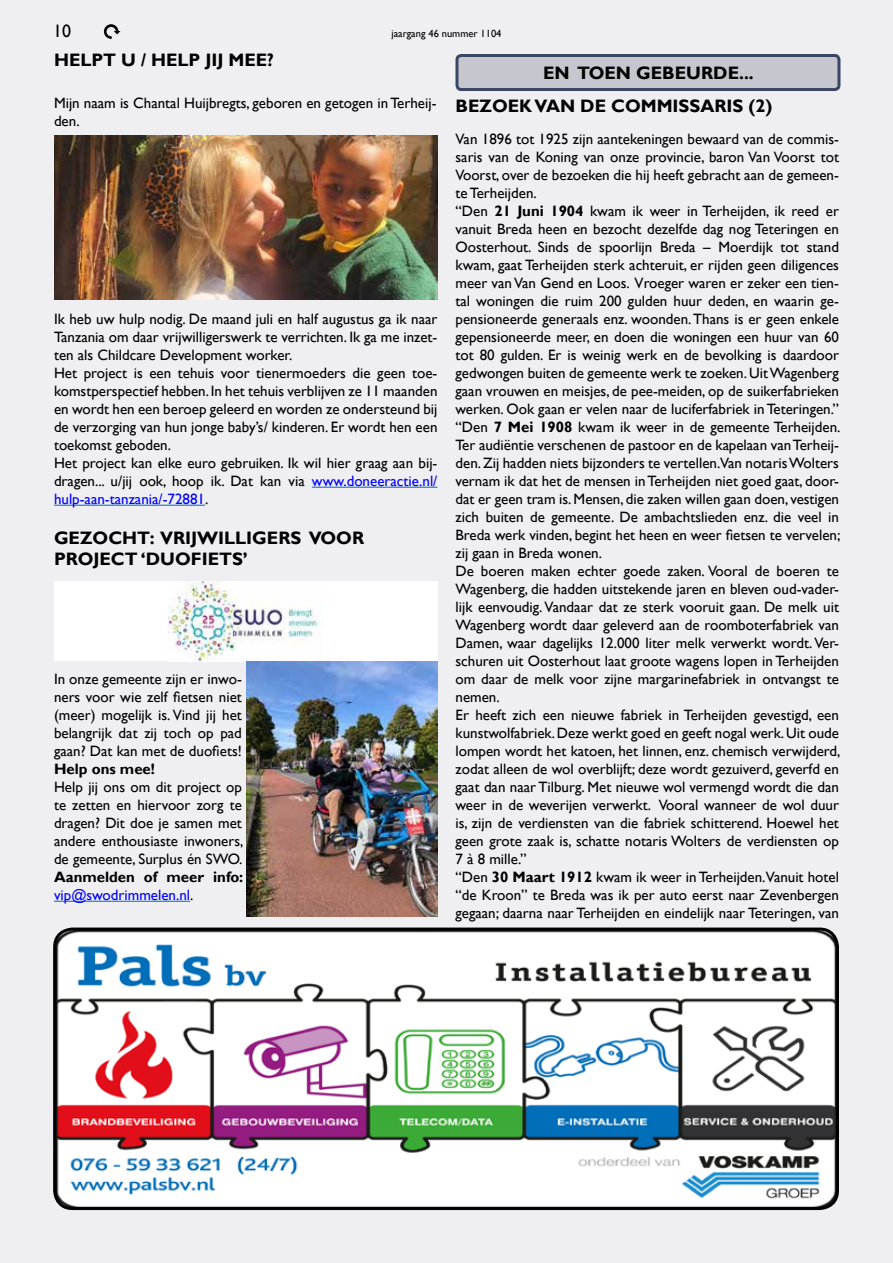
<style>
.page{position:relative;width:893px;height:1263px;background:#ecebee}
.page>*{position:absolute;margin:0;border:0;box-sizing:border-box;transform-origin:0 0}
.t1{font:700 18px/21.6px "Gill Sans";color:#000}
.t2{font:18px "Gill Sans";color:#000}
.t3{font:15px/18px "Gill Sans";color:#000}
.t4{font:700 15px/18px "Gill Sans";color:#000}
.t5{font:10.5px "Gill Sans";color:#000}
.s1{font-weight:700}
.s2{color:#00f}
.s3{font-weight:400;color:#00f}
.s4{font-weight:400}
</style>
<div class="page">
<svg style="left:104px;top:25px;width:15px;height:13px"></svg>
<hr style="left:312px;top:487px;width:125px;height:1px;background:#0563c1">
<hr style="left:54px;top:505px;width:151px;height:1px;background:#0563c1">
<hr style="left:54px;top:901px;width:136px;height:1px;background:#0563c1">
<div style="left:457px;top:56px;width:382px;height:34px;background:#c6c6cf;border-radius:4px"></div>
<div style="left:455px;top:54px;width:385px;height:37px;border:3px solid #394764;border-radius:4px"></div>
<img style="left:57px;top:931px;width:780px;height:277px">
<div style="left:53px;top:927px;width:786px;height:283px;border:3px solid #000;border-radius:18px"></div>
<img style="left:54px;top:136px;width:384px;height:163px">
<div style="left:54px;top:582px;width:383px;height:79px;background:#fff"></div>
<img style="left:169px;top:582px;width:154px;height:79px">
<img style="left:246px;top:661px;width:191px;height:255px">
<p class="t2" style="left:53px;top:20px;width:19px">10</p>
<p class="t5" style="left:391px;top:28px;width:112px">jaargang 46 nummer 1104</p>
<p class="t1" style="left:54px;top:49px;width:221px">HELPT U / HELP JIJ MEE?</p>
<p class="t3" style="left:54px;top:94px;width:384px">Mijn naam is Chantal Huijbregts, geboren en getogen in Terheij&shy;den.</p>
<p class="t1" style="left:543px;top:62px;width:212px">EN TOEN GEBEURDE...</p>
<p class="t1" style="left:455px;top:96px;width:318px">BEZOEK VAN DE COMMISSARIS (2)</p>
<p class="t3" style="left:455px;top:130px;width:386px">Van 1896 tot 1925 zijn aantekeningen bewaard van de commis&shy;saris van de Koning van onze provincie, baron Van Voorst tot Voorst, over de bezoeken die hij heeft gebracht aan de gemeen&shy;te Terheijden.<br>“Den <span class="s1">21 Juni 1904</span> kwam ik weer in Terheijden, ik reed er vanuit Breda heen en bezocht dezelfde dag nog Teteringen en Oosterhout. Sinds de spoorlijn Breda – Moerdijk tot stand kwam, gaat Terheijden sterk achteruit, er rijden geen diligences meer van Van Gend en Loos. Vroeger waren er zeker een tien&shy;tal woningen die ruim 200 gulden huur deden, en waarin ge&shy;pensioneerde generaals enz. woonden. Thans is er geen enkele gepensioneerde meer, en doen die woningen een huur van 60 tot 80 gulden. Er is weinig werk en de bevolking is daardoor gedwongen buiten de gemeente werk te zoeken. Uit Wagenberg gaan vrouwen en meisjes, de pee-meiden, op de suikerfabrieken werken. Ook gaan er velen naar de luciferfabriek in Teteringen.” “Den <span class="s1">7 Mei 1908</span> kwam ik weer in de gemeente Terheijden.<br>Ter audiëntie verschenen de pastoor en de kapelaan van Terheij&shy;den. Zij hadden niets bijzonders te vertellen.Van notaris Wolters vernam ik dat het de mensen in Terheijden niet goed gaat, door&shy;dat er geen tram is. Mensen, die zaken willen gaan doen, vestigen zich buiten de gemeente. De ambachtslieden enz. die veel in Breda werk vinden, begint het heen en weer fietsen te vervelen; zij gaan in Breda wonen.<br>De boeren maken echter goede zaken. Vooral de boeren te Wagenberg, die hadden uitstekende jaren en bleven oud-vader&shy;lijk eenvoudig. Vandaar dat ze sterk vooruit gaan. De melk uit Wagenberg wordt daar geleverd aan de roomboterfabriek van Damen, waar dagelijks 12.000 liter melk verwerkt wordt. Ver&shy;schuren uit Oosterhout laat groote wagens lopen in Terheijden om daar de melk voor zijne margarinefabriek in ontvangst te nemen.<br>Er heeft zich een nieuwe fabriek in Terheijden gevestigd, een kunstwolfabriek. Deze werkt goed en geeft nogal werk. Uit oude lompen wordt het katoen, het linnen, enz. chemisch verwijderd, zodat alleen de wol overblijft; deze wordt gezuiverd, geverfd en gaat dan naar Tilburg. Met nieuwe wol vermengd wordt die dan weer in de weverijen verwerkt. Vooral wanneer de wol duur is, zijn de verdiensten van die fabriek schitterend. Hoewel het geen grote zaak is, schatte notaris Wolters de verdiensten op 7 à 8 mille.”<br>“Den <span class="s1">30 Maart 1912</span> kwam ik weer in Terheijden.Vanuit hotel “de Kroon” te Breda was ik per auto eerst naar Zevenbergen gegaan; daarna naar Terheijden en eindelijk naar Teteringen, van</p>
<p class="t3" style="left:54px;top:310px;width:385px">Ik heb uw hulp nodig. De maand juli en half augustus ga ik naar Tanzania om daar vrijwilligerswerk te verrichten. Ik ga me inzet&shy;ten als Childcare Development worker.<br>Het project is een tehuis voor tienermoeders die geen toe&shy;komstperspectief hebben. In het tehuis verblijven ze 11 maanden en wordt hen een beroep geleerd en worden ze ondersteund bij de verzorging van hun jonge baby’s/ kinderen. Er wordt hen een toekomst geboden.<br>Het project kan elke euro gebruiken. Ik wil hier graag aan bij&shy;dragen... u/jij ook, hoop ik. Dat kan via <span class="s2">www.doneeractie.nl/ hulp-aan-tanzania/-72881</span>.</p>
<p class="t1" style="left:54px;top:527px;width:312px">GEZOCHT: VRIJWILLIGERS VOOR<br>PROJECT ‘DUOFIETS’</p>
<p class="t3" style="left:54px;top:670px;width:189px;text-align:justify">In onze gemeente zijn er inwo&shy;ners voor wie zelf fietsen niet (meer) mogelijk is. Vind jij het belangrijk dat zij toch op pad gaan? Dat kan met de duofiets!</p>
<p class="t4" style="left:54px;top:760px;width:102px">Help ons mee!</p>
<p class="t3" style="left:54px;top:778px;width:191px;text-align:justify">Help jij ons om dit project op te zetten en hiervoor zorg te dragen? Dit doe je samen met andere enthousiaste inwoners, de gemeente, Surplus én SWO.</p>
<p class="t4" style="left:54px;top:868px;width:191px">Aanmelden of meer info: <span class="s3">vip@swodrimmelen.nl</span><span class="s4">.</span></p>
</div>
